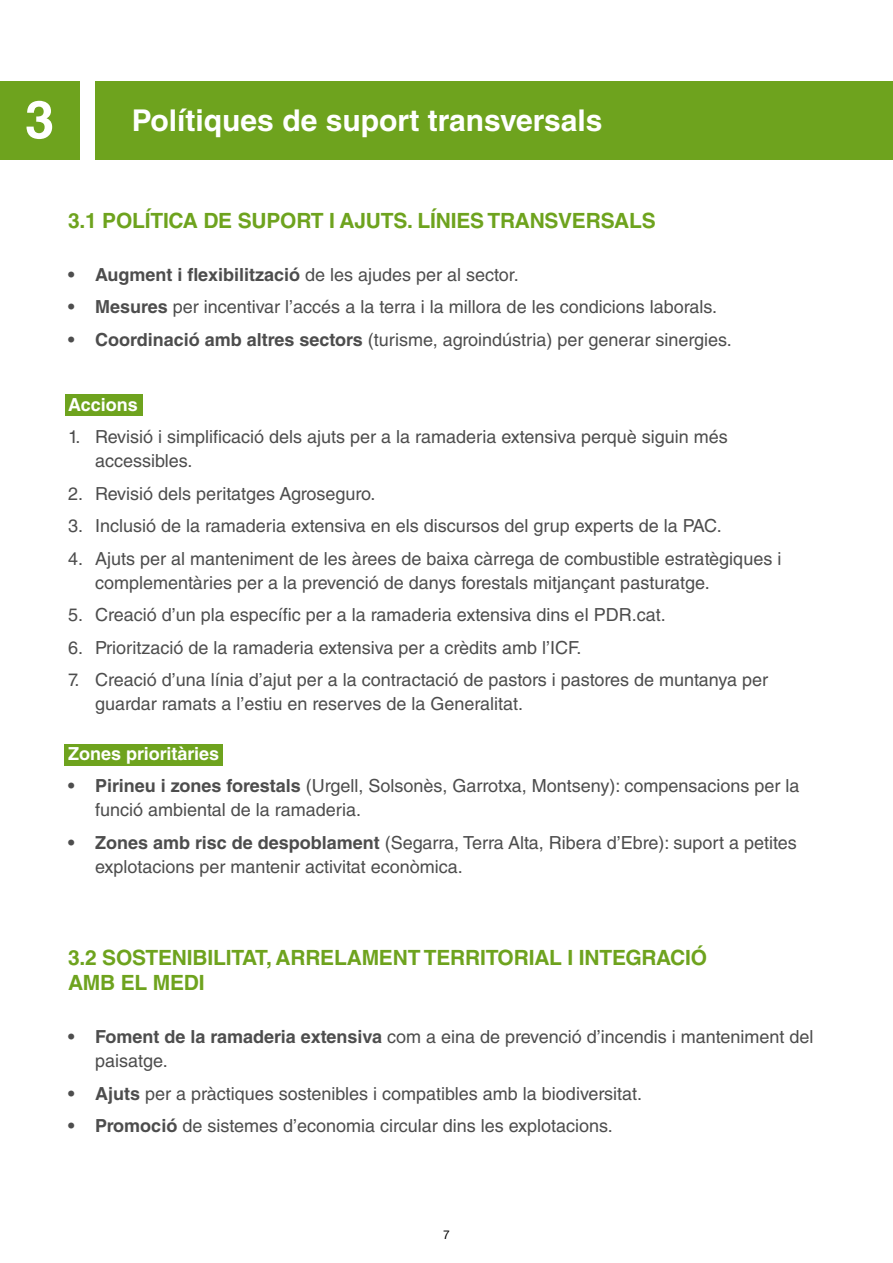
<style>
.page{position:relative;width:893px;height:1263px;background:#fff}
.page>*{position:absolute;margin:0;border:0;box-sizing:border-box;transform-origin:0 0}
.Números_secció{font:700 52.5px "Helvetica LT Std";color:#fff}
.Seccions_H2{font:700 30px "Helvetica LT Std";color:#fff}
.Subseccions_H3{font:700 21px/25.2px "Helvetica LT Std";letter-spacing:-.01em;color:#6ea31e}
.Text_seguit_P{font:18px/24px "Helvetica LT Std";color:#4d4d4d}
.Text_seguit_P-2{font:700 18px "Helvetica LT Std";color:#4d4d4d}
.Text_seguit_P-3{font:700 18px "Helvetica LT Std";color:#fff}
.t1{font:12px "Helvetica Neue";color:#000}
.s1{font-weight:400}
.s2{font-weight:700}
</style>
<div class="page">
<div style="left:65px;top:394px;width:78px;height:22px;background:#6ea31e"></div>
<div style="left:65px;top:744px;width:158px;height:22px;background:#6ea31e"></div>
<div style="left:95px;top:81px;width:798px;height:78px;background:#6ea31e"></div>
<div style="left:0;top:81px;width:79px;height:78px;background:#6ea31e"></div>
<p class="Números_secció" style="left:25px;top:88px;width:31px">3</p>
<h2 class="Seccions_H2" style="left:132px;top:102px;width:472px">Polítiques de suport transversals</h2>
<h3 class="Subseccions_H3" style="left:68px;top:207px;width:589px">3.1 POLÍTICA DE SUPORT I AJUTS. LÍNIES TRANSVERSALS</h3>
<p class="Text_seguit_P-2" style="left:68px;top:264px;width:452px">• Augment i flexibilització <span class="s1">de les ajudes per al sector.</span></p>
<p class="Text_seguit_P" style="left:68px;top:295px;width:651px"><span class="s2">• Mesures</span> per incentivar l’accés a la terra i la millora de les condicions laborals.</p>
<p class="Text_seguit_P" style="left:68px;top:327px;width:665px"><span class="s2">• Coordinació amb altres sectors</span> (turisme, agroindústria) per generar sinergies.</p>
<p class="Text_seguit_P-3" style="left:68px;top:394px;width:71px">Accions</p>
<p class="Text_seguit_P" style="left:95px;top:425px;width:634px;text-indent:-27px">1. Revisió i simplificació dels ajuts per a la ramaderia extensiva perquè siguin més accessibles.</p>
<p class="Text_seguit_P" style="left:68px;top:481px;width:309px">2. Revisió dels peritatges Agroseguro.</p>
<p class="Text_seguit_P" style="left:68px;top:514px;width:655px">3. Inclusió de la ramaderia extensiva en els discursos del grup experts de la PAC.</p>
<p class="Text_seguit_P" style="left:95px;top:546px;width:688px;text-indent:-27px">4. Ajuts per al manteniment de les àrees de baixa càrrega de combustible estratègiques i complementàries per a la prevenció de danys forestals mitjançant pasturatge.</p>
<p class="Text_seguit_P" style="left:68px;top:603px;width:599px">5. Creació d’un pla específic per a la ramaderia extensiva dins el PDR.cat.</p>
<p class="Text_seguit_P" style="left:68px;top:636px;width:515px">6. Priorització de la ramaderia extensiva per a crèdits amb l’ICF.</p>
<p class="Text_seguit_P" style="left:95px;top:668px;width:675px;text-indent:-27px">7. Creació d’una línia d’ajut per a la contractació de pastors i pastores de muntanya per guardar ramats a l’estiu en reserves de la Generalitat.</p>
<p class="Text_seguit_P-3" style="left:68px;top:743px;width:153px">Zones prioritàries</p>
<p class="Text_seguit_P" style="left:95px;top:774px;width:706px;text-indent:-27px"><span class="s2">• Pirineu i zones forestals</span> (Urgell, Solsonès, Garrotxa, Montseny): compensacions per la funció ambiental de la ramaderia.</p>
<p class="Text_seguit_P" style="left:95px;top:831px;width:703px;text-indent:-27px"><span class="s2">• Zones amb risc de despoblament</span> (Segarra, Terra Alta, Ribera d’Ebre): suport a petites explotacions per mantenir activitat econòmica.</p>
<h3 class="Subseccions_H3" style="left:68px;top:944px;width:641px">3.2 SOSTENIBILITAT, ARRELAMENT TERRITORIAL I INTEGRACIÓ<br>AMB EL MEDI</h3>
<p class="Text_seguit_P" style="left:95px;top:1025px;width:720px;text-indent:-27px"><span class="s2">• Foment de la ramaderia extensiva</span> com a eina de prevenció d’incendis i manteniment del paisatge.</p>
<p class="Text_seguit_P" style="left:68px;top:1081px;width:575px"><span class="s2">• Ajuts</span> per a pràctiques sostenibles i compatibles amb la biodiversitat.</p>
<p class="Text_seguit_P" style="left:68px;top:1114px;width:546px"><span class="s2">• Promoció</span> de sistemes d’economia circular dins les explotacions.</p>
<p class="t1" style="left:443px;top:1226px;width:8px">7</p>
</div>
